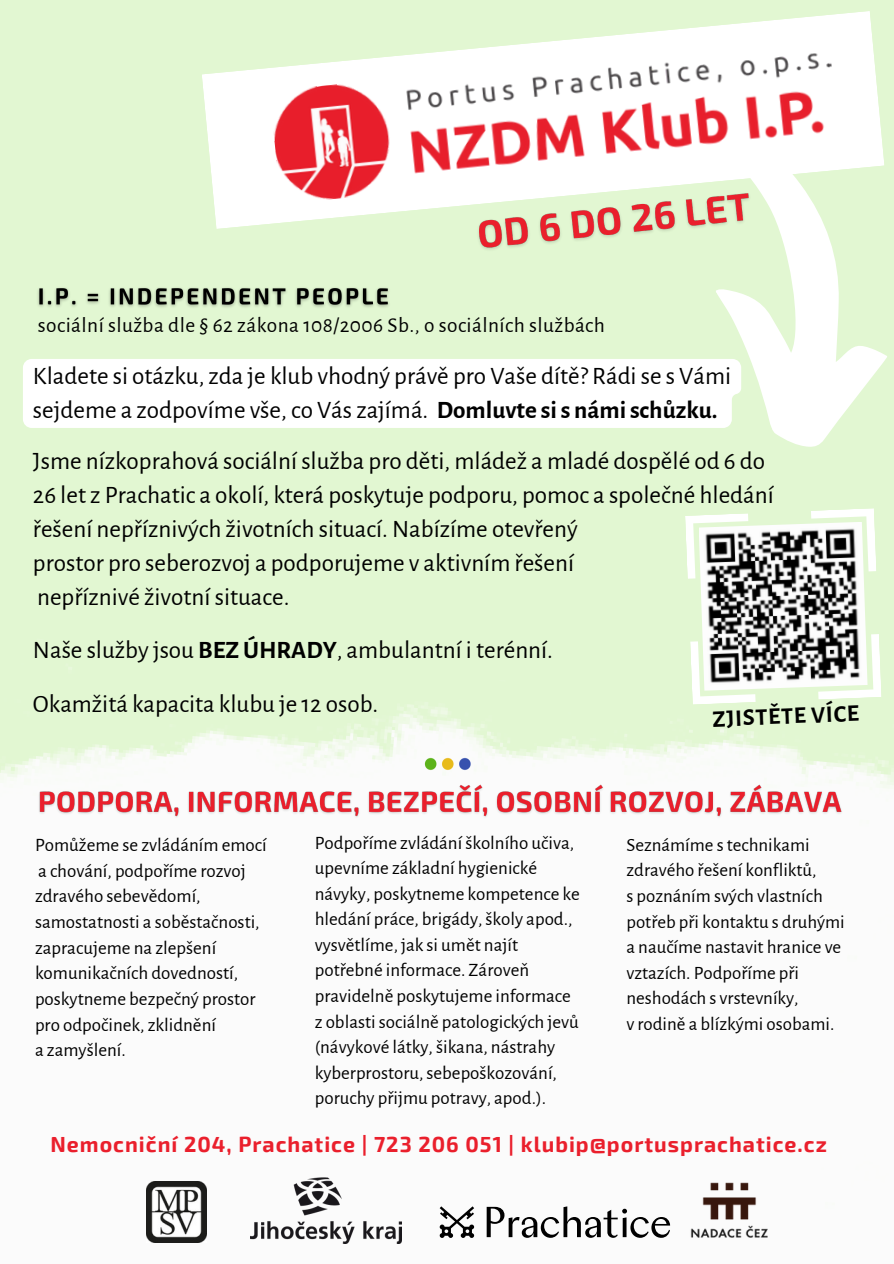
<style>
.page{position:relative;width:894px;height:1264px;background:#fff}
.page>*{position:absolute;margin:0;border:0;box-sizing:border-box;transform-origin:0 0}
.t1{font:25.05px/34px "Alegreya Sans";color:#000}
.t2{font:700 23.85px "Alegreya Sans";color:#000}
.t3{font:700 21.3px "Exo 2";letter-spacing:.045em;color:#ea1f2c}
.t4{font:21.3px "Alegreya Sans";letter-spacing:.02em;color:#000}
.t5{font:18.9px/25.5px "Alegreya Sans";color:#000}
.s1{font-weight:700}
</style>
<div class="page">
<div style="left:0;top:0;width:893px;height:1263px;background:#e2f7d2"></div>
<img style="left:0;top:695px;width:893px;height:568px">
<svg style="left:685px;top:513px;width:64px;height:65px"></svg>
<svg style="left:811px;top:508px;width:65px;height:64px"></svg>
<svg style="left:815px;top:634px;width:66px;height:65px"></svg>
<svg style="left:690px;top:641px;width:65px;height:63px"></svg>
<svg style="left:202px;top:11px;width:672px;height:218px"></svg>
<img style="left:146px;top:1181px;width:60px;height:60px">
<svg style="left:439px;top:1206px;width:231px;height:31px;background:#b9b9b9"></svg>
<svg style="left:716px;top:59px;width:171px;height:388px"></svg>
<img style="left:269px;top:35px;width:570px;height:169px">
<img style="left:251px;top:1176px;width:151px;height:67px">
<img style="left:674px;top:1169px;width:109px;height:81px">
<img style="left:414px;top:741px;width:65px;height:39px">
<img style="left:698px;top:522px;width:169px;height:168px">
<div style="left:23px;top:359px;width:718px;height:69px;background:#fff"></div>
<img style="left:38px;top:287px;width:351px;height:21px">
<img style="left:35px;top:780px;width:811px;height:42px">
<img style="left:470px;top:181px;width:289px;height:76px">
<p class="t4" style="left:38px;top:314px;width:568px">sociální služba dle § 62 zákona 108/2006 Sb., o sociálních službách</p>
<p class="t1" style="left:33px;top:359px;width:699px">Kladete si otázku, zda je klub vhodný právě pro Vaše dítě? Rádi se s Vámi sejdeme a zodpovíme vše, co Vás zajímá. <span class="s1">Domluvte sis námischůzku.</span></p>
<p class="t1" style="left:33px;top:444px;width:742px">Jsme nízkoprahová sociální služba pro děti, mládež a mladé dospělé od 6 do 26 let z Prachatic a okolí, která poskytuje podporu, pomoc a společné hledání řešení nepříznivých životních situací. Nabízíme otevřený<br>prostor pro seberozvoj a podporujeme v aktivním řešení<br>nepříznivé životní situace.</p>
<h3 class="t1" style="left:33px;top:634px;width:521px">Naše služby jsou <span class="s1">BEZÚHRADY</span>, ambulantní i terénní.</h3>
<p class="t1" style="left:33px;top:687px;width:347px">Okamžitá kapacita klubu je 12 osob.</p>
<p class="t2" style="left:712px;top:707px;width:148px;rotate:-2deg">ZJISTĚTE VÍCE</p>
<p class="t5" style="left:35px;top:832px;width:233px">Pomůžeme se zvládáním emocí</p>
<p class="t5" style="left:35px;top:858px;width:226px">a chování, podpoříme rozvoj zdravého sebevědomí, samostatnosti a soběstačnosti, zapracujeme na zlepšení komunikačních dovedností, poskytneme bezpečný prostor pro odpočinek, zklidnění</p>
<p class="t5" style="left:35px;top:1037px;width:92px">a zamyšlení.</p>
<h6 class="t5" style="left:314px;top:830px;width:266px">Podpoříme zvládání školního učiva, upevníme základní hygienické návyky, poskytneme kompetence ke hledání práce, brigády, školy apod., vysvětlíme, jak si umět najít potřebné informace. Zároveň pravidelně poskytujeme informace</h6>
<p class="t5" style="left:314px;top:1009px;width:265px">z oblasti sociálně patologických jevů (návykové látky, šikana, nástrahy kyberprostoru, sebepoškozování, poruchy přijmu potravy, apod.).</p>
<p class="t5" style="left:626px;top:832px;width:191px">Seznámíme s technikami zdravého řešení konfliktů,</p>
<p class="t5" style="left:626px;top:883px;width:220px">s poznáním svých vlastních potřeb při kontaktu s druhými</p>
<p class="t5" style="left:626px;top:934px;width:216px">a naučíme nastavit hranice ve vztazích. Podpoříme při neshodách s vrstevníky,</p>
<p class="t5" style="left:626px;top:1011px;width:209px">v rodině a blízkými osobami.</p>
<p class="t3" style="left:50px;top:1130px;width:777px">Nemocniční 204, Prachatice | 723 206 051 | klubip@portusprachatice.cz</p>
</div>
